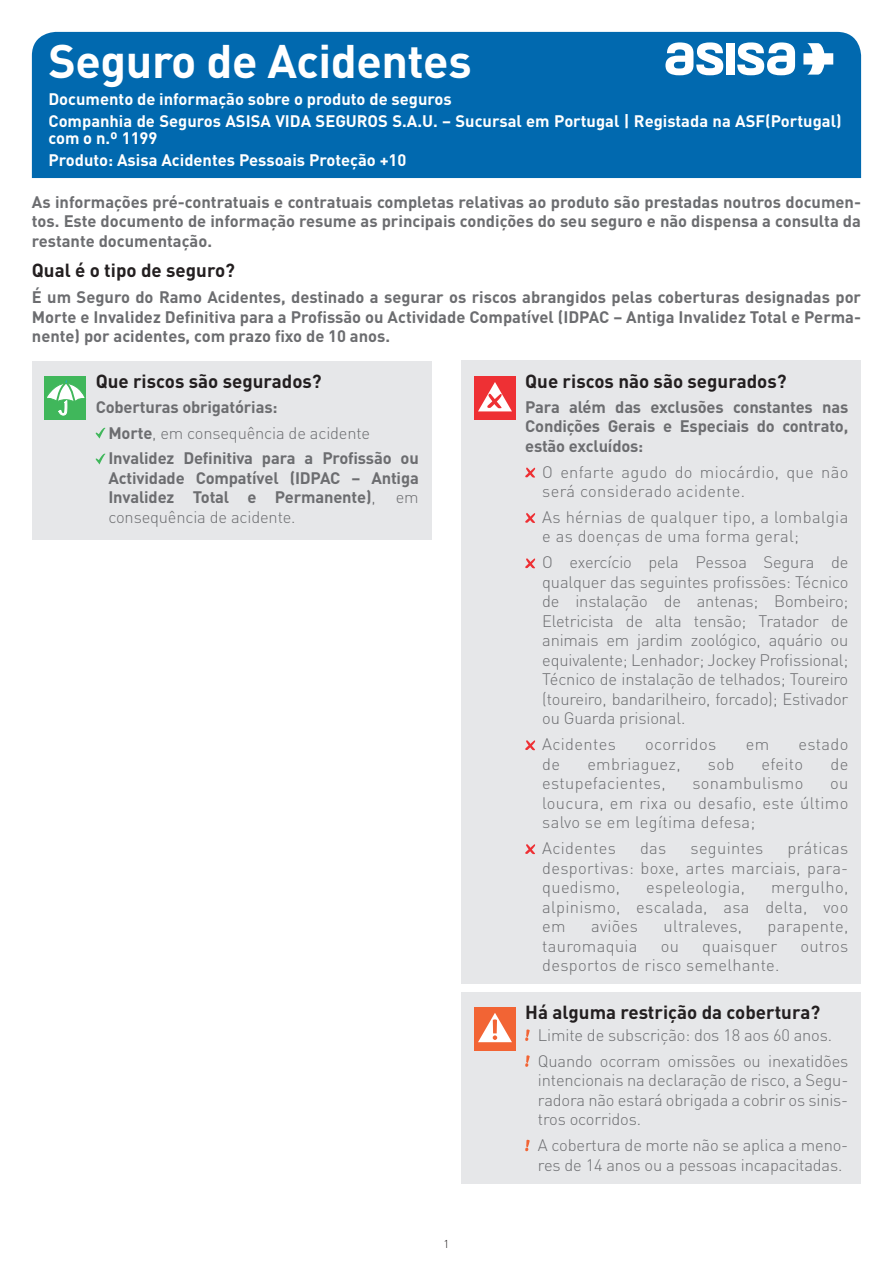
<style>
.page{position:relative;width:893px;height:1263px;background:#fff}
.page>*{position:absolute;margin:0;border:0;box-sizing:border-box;transform-origin:0 0}
.t1{font:700 46.5px "DIN Pro";letter-spacing:-.01em;color:#fff}
.t2{font:700 18.75px "DIN Pro";color:#231f20}
.t3{font:300 16.5px/19.5px "DIN Pro";letter-spacing:.02em;color:#6c6d70;text-align:justify}
.t4{font:700 16.5px/19.5px "DIN Pro";letter-spacing:-.01em;color:#6c6d70;text-align:justify}
.t5{font:700 16.5px/23px "DIN Pro";color:#fff}
.t6{font:300 16.5px/26px "DIN Pro";letter-spacing:-.01em;color:#6c6d70}
.t7{font:300 11.4px "DIN Pro";color:#231f20}
.s1{font-weight:300}
</style>
<div class="page">
<div style="left:461px;top:991px;width:400px;height:192px;background:#e6e7e9"></div>
<div style="left:474px;top:1007px;width:42px;height:43px;background:#f26434"></div>
<svg style="left:478px;top:1013px;width:34px;height:29px"></svg>
<svg style="left:525px;top:1029px;width:5px;height:12px"></svg>
<svg style="left:525px;top:1055px;width:5px;height:12px"></svg>
<svg style="left:525px;top:1139px;width:5px;height:12px"></svg>
<div style="left:32px;top:32px;width:829px;height:146px;background:#0169af"></div>
<svg style="left:665px;top:42px;width:58px;height:33px"></svg>
<div style="left:726px;top:43px;width:8px;height:32px;background:#fff"></div>
<svg style="left:737px;top:42px;width:58px;height:33px"></svg>
<svg style="left:803px;top:43px;width:30px;height:32px"></svg>
<div style="left:32px;top:361px;width:400px;height:178px;background:#e6e7e9"></div>
<div style="left:45px;top:376px;width:41px;height:44px;background:#40b75b"></div>
<svg style="left:47px;top:379px;width:38px;height:36px"></svg>
<div style="left:461px;top:361px;width:400px;height:623px;background:#e6e7e9"></div>
<div style="left:474px;top:376px;width:42px;height:44px;background:#ee3034"></div>
<svg style="left:478px;top:382px;width:34px;height:29px"></svg>
<svg style="left:525px;top:467px;width:11px;height:11px"></svg>
<svg style="left:525px;top:513px;width:11px;height:10px"></svg>
<svg style="left:525px;top:558px;width:11px;height:10px"></svg>
<svg style="left:525px;top:740px;width:11px;height:10px"></svg>
<svg style="left:525px;top:844px;width:11px;height:10px"></svg>
<svg style="left:95px;top:427px;width:10px;height:12px"></svg>
<svg style="left:95px;top:453px;width:10px;height:11px"></svg>
<h1 class="t1" style="left:48px;top:30px;width:425px">Seguro de Acidentes</h1>
<p class="t5" style="left:48px;top:86px;width:795px">Documento de informação sobre o produto de seguros<br>Companhia de Seguros ASISA VIDA SEGUROS S.A.U. – Sucursal em Portugal | Registada na ASF(Portugal)</p>
<p class="t5" style="left:48px;top:126px;width:360px;line-height:22px">com o n.º 1199<br>Produto: Asisa Acidentes Pessoais Proteção +10</p>
<p class="t4" style="left:32px;top:192px;width:831px">As informações pré-contratuais e contratuais completas relativas ao produto são prestadas noutros documen&shy;tos. Este documento de informação resume as principais condições do seu seguro e não dispensa a consulta da restante documentação.</p>
<p class="t2" style="left:32px;top:258px;width:205px">Qual é o tipo de seguro?</p>
<p class="t4" style="left:32px;top:287px;width:831px">É um Seguro do Ramo Acidentes, destinado a segurar os riscos abrangidos pelas coberturas designadas por Morte e Invalidez Definitiva para a Profissão ou Actividade Compatível (IDPAC – Antiga Invalidez Total e Perma&shy;nente) por acidentes, com prazo fixo de 10 anos.</p>
<p class="t2" style="left:96px;top:368px;width:228px">Que riscos são segurados?</p>
<p class="t2" style="left:525px;top:368px;width:263px">Que riscos não são segurados?</p>
<p class="t4" style="left:525px;top:396px;width:325px">Para além das exclusões constantes nas Condições Gerais e Especiais do contrato, estão excluídos:</p>
<p class="t3" style="left:542px;top:461px;width:308px">O enfarte agudo do miocárdio, que não será considerado acidente.</p>
<p class="t3" style="left:542px;top:507px;width:308px">As hérnias de qualquer tipo, a lombalgia e as doenças de uma forma geral;</p>
<p class="t3" style="left:542px;top:552px;width:308px">O exercício pela Pessoa Segura de qualquer das seguintes profissões: Técnico de instalação de antenas; Bombeiro; Eletricista de alta tensão; Tratador de animais em jardim zoológico, aquário ou equivalente; Lenhador; Jockey Profissional; Técnico de instalação de telhados; Toureiro (toureiro, bandarilheiro, forcado); Estivador ou Guarda prisional.</p>
<p class="t3" style="left:542px;top:734px;width:75px">Acidentes</p>
<p class="t3" style="left:645px;top:734px;width:73px">ocorridos</p>
<p class="t3" style="left:746px;top:734px;width:25px">em</p>
<p class="t3" style="left:798px;top:734px;width:51px">estado</p>
<p class="t3" style="left:542px;top:753px;width:19px">de</p>
<p class="t3" style="left:587px;top:753px;width:95px">embriaguez,</p>
<p class="t3" style="left:708px;top:753px;width:28px">sob</p>
<p class="t3" style="left:761px;top:753px;width:43px">efeito</p>
<p class="t3" style="left:830px;top:753px;width:19px">de</p>
<p class="t3" style="left:542px;top:773px;width:125px">estupefacientes,</p>
<p class="t3" style="left:692px;top:773px;width:113px">sonambulismo</p>
<p class="t4" style="left:108px;top:393px;width:312px;line-height:26px;text-align:left;text-indent:-13px">Coberturas obrigatórias:<br>Morte<span class="s1">, em consequência de acidente<br></span>Invalidez Definitiva para a Profissão ou</p>
<p class="t4" style="left:108px;top:468px;width:312px">Actividade Compatível (IDPAC – Antiga Invalidez Total e Permanente)<span class="s1">, em consequência de acidente.</span></p>
<p class="t3" style="left:542px;top:773px;width:308px;text-indent:288px">ou loucura, em rixa ou desafio, este último salvo se em legítima defesa;</p>
<p class="t3" style="left:542px;top:838px;width:75px">Acidentes</p>
<p class="t3" style="left:640px;top:838px;width:28px">das</p>
<p class="t3" style="left:690px;top:838px;width:74px">seguintes</p>
<p class="t3" style="left:542px;top:838px;width:308px;text-indent:245px">práticas desportivas: boxe, artes marciais, para&shy;quedismo,</p>
<p class="t3" style="left:542px;top:877px;width:308px;text-indent:229px">mergulho, alpinismo, escalada, asa delta, voo em</p>
<p class="t3" style="left:646px;top:877px;width:100px">espeleologia,</p>
<p class="t3" style="left:591px;top:916px;width:48px">aviões</p>
<p class="t3" style="left:663px;top:916px;width:80px">ultraleves,</p>
<p class="t3" style="left:768px;top:916px;width:82px">parapente,</p>
<p class="t3" style="left:542px;top:935px;width:97px">tauromaquia</p>
<p class="t3" style="left:661px;top:935px;width:20px">ou</p>
<p class="t3" style="left:702px;top:935px;width:77px">quaisquer</p>
<p class="t3" style="left:800px;top:935px;width:49px">outros</p>
<p class="t3" style="left:542px;top:955px;width:239px">desportos de risco semelhante.</p>
<p class="t7" style="left:444px;top:1236px;width:7px">1</p>
<p class="t2" style="left:525px;top:999px;width:296px">Há alguma restrição da cobertura?</p>
<p class="t6" style="left:538px;top:1021px;width:312px">Limite de subscrição: dos 18 aos 60 anos.<br>Quando ocorram omissões ou inexatidões</p>
<p class="t3" style="left:538px;top:1070px;width:312px">intencionais na declaração de risco, a Segu&shy;radora não estará obrigada a cobrir os sinis&shy;tros ocorridos.</p>
<p class="t6" style="left:538px;top:1135px;width:312px;line-height:19.5px">A cobertura de morte não se aplica a meno&shy;res de 14 anos ou a pessoas incapacitadas.</p>
</div>
